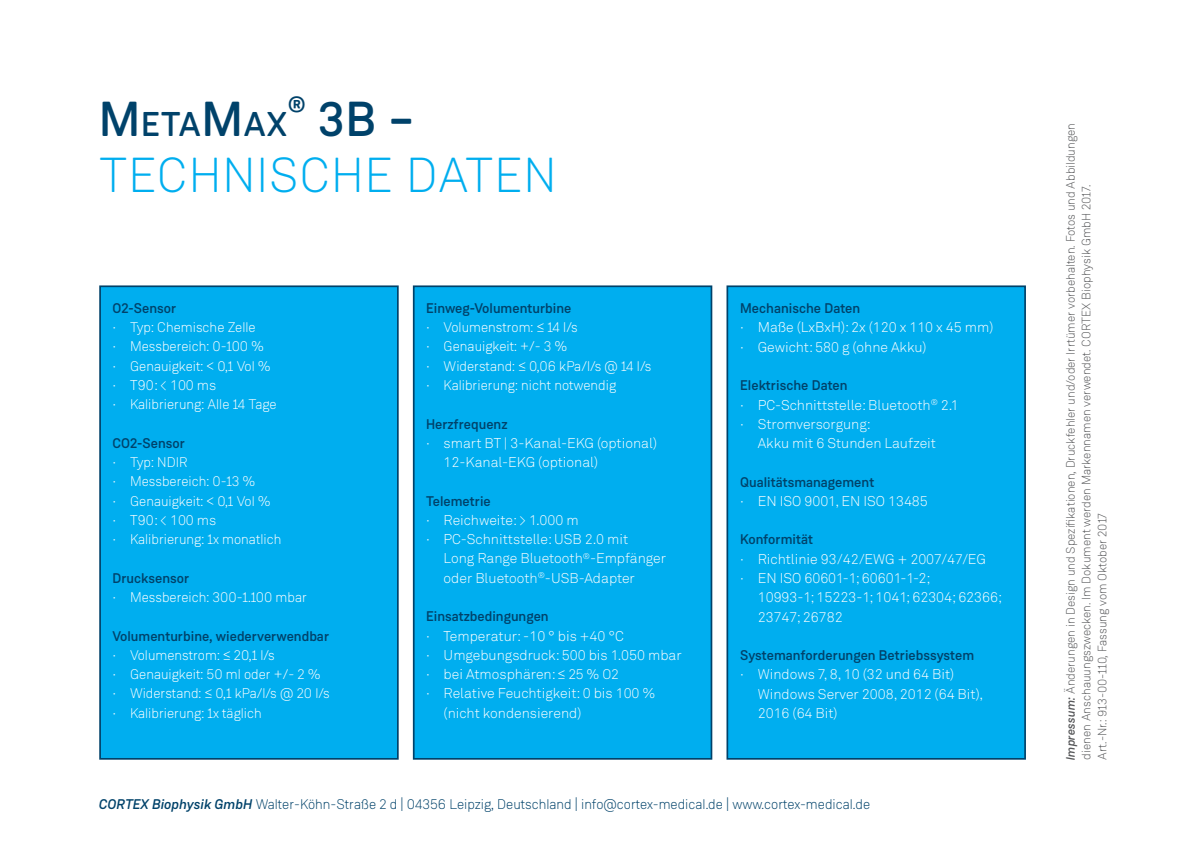
<style>
.page{position:relative;width:1191px;height:859px;background:#fff}
.page>*{position:absolute;margin:0;border:0;box-sizing:border-box;transform-origin:0 0}
.t1{font:300 49px/56px "Weissenhof Grotesk";letter-spacing:.02em;color:#00aeef}
.t2{font:500 34.3px "Weissenhof Grotesk";color:#00426a}
.t3{font:300 14px/19.2px "Akkurat";color:#fff}
.t4{font:300 14px/19.2px "Weissenhof Grotesk";color:#fff}
.t5{font:500 14px "Weissenhof Grotesk";color:#00426a}
.t6{font:300 14px "Weissenhof Grotesk";color:#00426a}
.t7{font:300 12.25px/15.8px "Weissenhof Grotesk";color:#57585a}
.s1{font-weight:500;color:#00426a}
.s2{font-size:49px}
.s3{font-family:"Akkurat"}
.s4{font-family:"Weissenhof Grotesk"}
.s5{font-weight:500;font-style:italic}
</style>
<div class="page">
<div style="left:99px;top:285px;width:300px;height:474px;background:#00aeef;border:2px solid #00426a"></div>
<div style="left:413px;top:285px;width:299px;height:474px;background:#00aeef;border:2px solid #00426a"></div>
<div style="left:726px;top:285px;width:300px;height:474px;background:#00aeef;border:2px solid #00426a"></div>
<h1 class="t1" style="left:99px;top:91px;width:459px;text-indent:189px"><sup>®</sup> <span class="s1">3B –<br></span>TECHNISCHE DATEN</h1>
<h2 class="t2" style="left:99px;top:103px;width:189px"><span class="s2">M</span>ETA<span class="s2">M</span>AX</h2>
<p class="t4" style="left:112px;top:298px;width:159px"><span class="s1">O2-Sensor<br></span><span class="s3">·</span> Typ: Chemische Zelle<br><span class="s3">·</span> Messbereich: 0-100 % <span class="s3">·</span> Genauigkeit: &lt; 0,1 Vol %</p>
<p class="t3" style="left:112px;top:375px;width:105px">· T90: &lt; 100 ms</p>
<p class="t4" style="left:112px;top:394px;width:166px"><span class="s3">·</span> Kalibrierung: Alle 14 Tage</p>
<p class="t4" style="left:112px;top:433px;width:159px"><span class="s1">CO2-Sensor<br></span><span class="s3">·</span> Typ: NDIR<br><span class="s3">·</span> Messbereich: 0-13 %<br><span class="s3">·</span> Genauigkeit: &lt; 0,1 Vol %</p>
<p class="t3" style="left:112px;top:510px;width:105px">· T90: &lt; 100 ms</p>
<p class="t4" style="left:112px;top:529px;width:170px"><span class="s3">·</span> Kalibrierung: 1x monatlich</p>
<p class="t4" style="left:112px;top:568px;width:196px"><span class="s1">Drucksensor<br></span><span class="s3">·</span> Messbereich: 300-1.100 mbar</p>
<p class="t4" style="left:112px;top:625px;width:219px"><span class="s1">Volumenturbine, wiederverwendbar </span><span class="s3">·</span> Volumenstrom: ≤ 20,1 l/s<br><span class="s3">·</span> Genauigkeit: 50 ml oder +/- 2 %<br><span class="s3">·</span> Widerstand: ≤ 0,1 kPa/l/s @ 20 l/s <span class="s3">·</span> Kalibrierung: 1x täglich</p>
<p class="t4" style="left:426px;top:298px;width:227px"><span class="s1">Einweg-Volumenturbine<br></span><span class="s3">·</span> Volumenstrom: ≤ 14 l/s<br><span class="s3">·</span> Genauigkeit: +/- 3 %<br><span class="s3">·</span> Widerstand: ≤ 0,06 kPa/l/s @ 14 l/s <span class="s3">·</span> Kalibrierung: nicht notwendig</p>
<p class="t5" style="left:426px;top:415px;width:83px">Herzfrequenz</p>
<p class="t3" style="left:443px;top:433px;width:215px;text-indent:-18px">· smart BT | 3-Kanal-EKG (optional)<br>12-Kanal-EKG (optional)</p>
<p class="t5" style="left:426px;top:492px;width:66px">Telemetrie</p>
<p class="t3" style="left:426px;top:510px;width:154px">· Reichweite: &gt; 1.000 m</p>
<p class="t3" style="left:426px;top:529px;width:204px">· PC-Schnittstelle: USB 2.0 mit</p>
<p class="t3" style="left:443px;top:549px;width:224px">Long Range Bluetooth<sup>®</sup>-Empfänger</p>
<p class="t3" style="left:443px;top:568px;width:193px">oder Bluetooth<sup>®</sup>-USB-Adapter</p>
<p class="t5" style="left:426px;top:607px;width:124px">Einsatzbedingungen</p>
<p class="t3" style="left:426px;top:626px;width:199px">· Temperatur: -10 ° bis +40 °C</p>
<p class="t3" style="left:426px;top:645px;width:257px">· Umgebungsdruck: 500 bis 1.050 mbar</p>
<p class="t3" style="left:426px;top:664px;width:194px">· bei Atmosphären: <span class="s4">≤ 25 % O2</span></p>
<p class="t3" style="left:426px;top:683px;width:231px">· Relative Feuchtigkeit: 0 bis 100 %</p>
<p class="t3" style="left:443px;top:703px;width:139px">(nicht kondensierend)</p>
<p class="t5" style="left:740px;top:299px;width:122px">Mechanische Daten</p>
<p class="t3" style="left:740px;top:318px;width:255px">· Maße (LxBxH): 2x (120 x 110 x 45 mm) · Gewicht: 580 g (ohne Akku)</p>
<p class="t5" style="left:740px;top:376px;width:109px">Elektrische Daten</p>
<p class="t3" style="left:740px;top:395px;width:220px">· PC-Schnittstelle: Bluetooth<sup>®</sup> 2.1</p>
<p class="t3" style="left:740px;top:414px;width:132px">· Stromversorgung:</p>
<p class="t3" style="left:757px;top:433px;width:180px">Akku mit 6 Stunden Laufzeit</p>
<p class="t5" style="left:740px;top:473px;width:136px">Qualitätsmanagement</p>
<p class="t3" style="left:740px;top:491px;width:189px">· EN ISO 9001, EN ISO 13485</p>
<p class="t5" style="left:740px;top:530px;width:74px">Konformität</p>
<p class="t3" style="left:740px;top:549px;width:247px">· Richtlinie 93/42/EWG + 2007/47/EG · EN ISO 60601-1; 60601-1-2;</p>
<p class="t3" style="left:757px;top:587px;width:246px">10993-1; 15223-1; 1041; 62304; 62366;<br>23747; 26782</p>
<p class="t5" style="left:740px;top:646px;width:235px">Systemanforderungen Betriebssystem</p>
<p class="t3" style="left:757px;top:664px;width:227px;text-indent:-18px">· Windows 7, 8, 10 (32 und 64 Bit)<br>Windows Server 2008, 2012 (64 Bit),<br>2016 (64 Bit)</p>
<p class="t6" style="left:99px;top:795px;width:772px"><span class="s5">CORTEX Biophysik GmbH</span> Walter-Köhn-Straße 2 d | 04356 Leipzig, Deutschland | info@cortex-medical.de | www.cortex-medical.de</p>
<p class="t7" style="left:1062px;top:759px;width:637px;rotate:-90deg"><span class="s5">Impressum:</span> Änderungen in Design und Spezifikationen, Druckfehler und/oder Irrtümer vorbehalten. Fotos und Abbildungen dienen Anschauungszwecken. Im Dokument werden Markennamen verwendet. CORTEX Biophysik GmbH 2017.<br>Art.-Nr.: 913-00-110, Fassung vom Oktober 2017</p>
</div>
